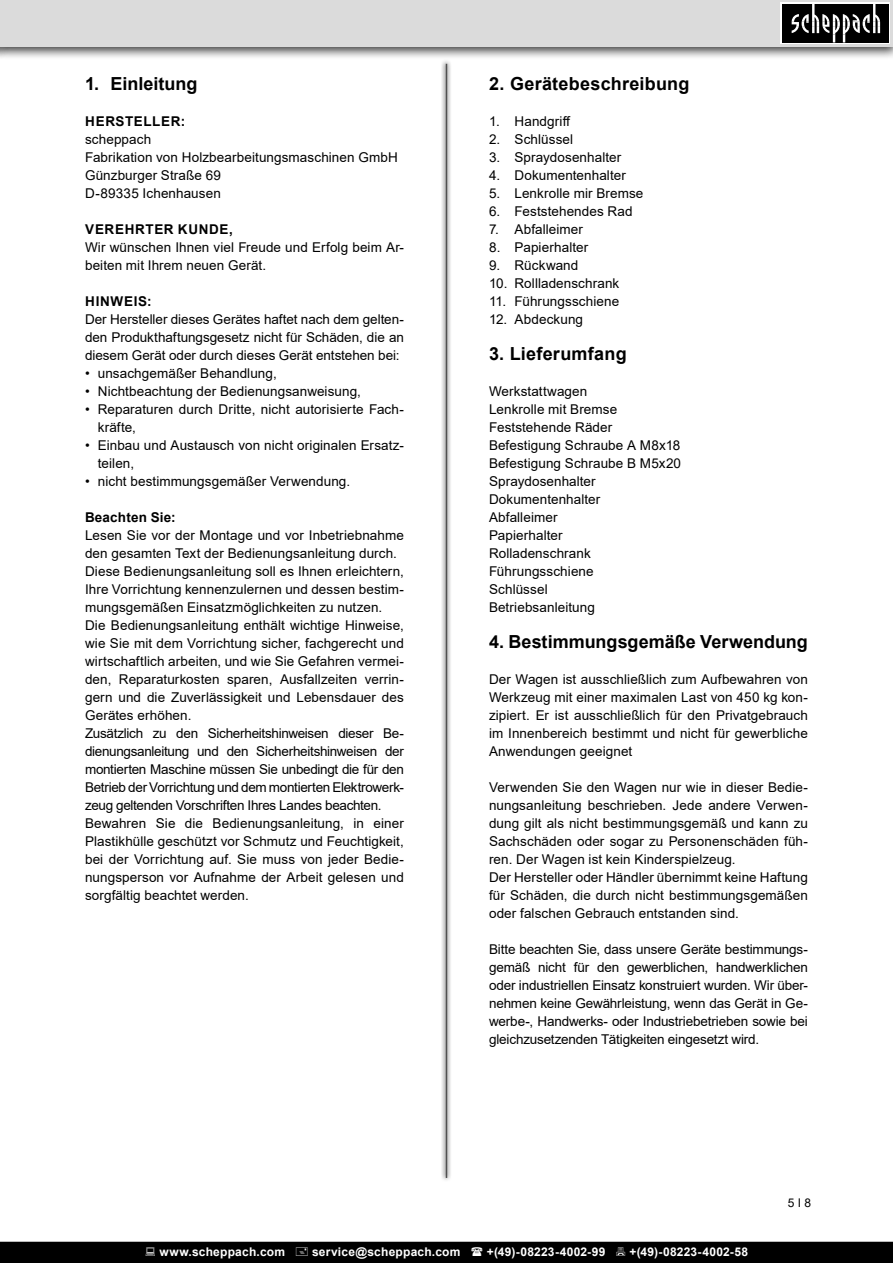
<style>
.page{position:relative;width:893px;height:1263px;background:#fff}
.page>*{position:absolute;margin:0;border:0;box-sizing:border-box;transform-origin:0 0}
.t1{font:700 18px "Arial";letter-spacing:.005em;color:#000}
.Basiseinstellung{font:13.5px/18px "Arial";letter-spacing:.005em;color:#000;text-align:justify}
.Aufz__Zahl{font:13.5px "Arial";letter-spacing:.005em;color:#000}
.Bold{font:700 13.5px "Arial";letter-spacing:.045em;color:#000}
.Bold-2{font:700 13.5px "Arial";letter-spacing:.01em;color:#000}
.Bold-3{font:13.5px "Arial";letter-spacing:.005em;color:#000}
.t2{font:700 12px "Arial";letter-spacing:.02em;color:#fff}
.t3{font:12px "Arial";color:#000}
</style>
<div class="page">
<div style="left:1px;top:1242px;width:891px;height:20px;background:#000"></div>
<div style="left:0;top:1242px;width:893px;height:21px;border:2px solid #000"></div>
<div style="left:0;top:0;width:893px;height:60px;background:#000;opacity:.75"></div>
<div style="left:0;top:0;width:893px;height:46px;background:#dbdbdb"></div>
<div style="left:780px;top:2px;width:110px;height:42px;background:linear-gradient(to right,#040404,#060606)"></div>
<div style="left:782px;top:4px;width:106px;height:38px;background:#000"></div>
<svg style="left:792px;top:4px;width:88px;height:38px"></svg>
<svg style="left:441px;top:59px;width:11px;height:1121px"></svg>
<hr style="left:446px;top:64px;width:1px;height:1114px;background:#505050">
<p class="t1" style="left:85px;top:71px;width:114px">1. Einleitung</p>
<p class="Bold" style="left:85px;top:112px;width:101px">HERSTELLER:</p>
<p class="Bold-3" style="left:85px;top:130px;width:68px">scheppach</p>
<p class="Basiseinstellung" style="left:85px;top:148px;width:314px">Fabrikation von Holzbearbeitungsmaschinen GmbH</p>
<p class="Basiseinstellung" style="left:85px;top:166px;width:137px">Günzburger Straße 69</p>
<p class="Basiseinstellung" style="left:85px;top:184px;width:137px">D-89335 Ichenhausen</p>
<p class="Bold" style="left:85px;top:220px;width:149px">VEREHRTER KUNDE,</p>
<p class="Basiseinstellung" style="left:85px;top:238px;width:320px">Wir wünschen Ihnen viel Freude und Erfolg beim Ar&shy;beiten mit Ihrem neuen Gerät.</p>
<p class="Bold" style="left:85px;top:292px;width:68px">HINWEIS:</p>
<p class="Basiseinstellung" style="left:85px;top:310px;width:320px">Der Hersteller dieses Gerätes haftet nach dem gelten&shy;den Produkthaftungsgesetz nicht für Schäden, die an diesem Gerät oder durch dieses Gerät entstehen bei:</p>
<p class="Basiseinstellung" style="left:85px;top:364px;width:193px">• unsachgemäßer Behandlung,</p>
<p class="Basiseinstellung" style="left:85px;top:382px;width:277px">• Nichtbeachtung der Bedienungsanweisung,</p>
<p class="Basiseinstellung" style="left:98px;top:400px;width:307px;text-indent:-13px">• Reparaturen durch Dritte, nicht autorisierte Fach&shy;kräfte,</p>
<p class="Basiseinstellung" style="left:98px;top:436px;width:307px;text-indent:-13px">• Einbau und Austausch von nicht originalen Ersatz&shy;teilen,</p>
<p class="Basiseinstellung" style="left:85px;top:472px;width:267px">• nicht bestimmungsgemäßer Verwendung.</p>
<p class="Bold-2" style="left:85px;top:508px;width:92px">Beachten Sie:</p>
<p class="Basiseinstellung" style="left:85px;top:526px;width:320px">Lesen Sie vor der Montage und vor Inbetriebnahme den gesamten Text der Bedienungsanleitung durch.</p>
<p class="Basiseinstellung" style="left:85px;top:562px;width:320px">Diese Bedienungsanleitung soll es Ihnen erleichtern, Ihre Vorrichtung kennenzulernen und dessen bestim&shy;mungsgemäßen Einsatzmöglichkeiten zu nutzen.</p>
<p class="Basiseinstellung" style="left:85px;top:616px;width:320px">Die Bedienungsanleitung enthält wichtige Hinweise, wie Sie mit dem Vorrichtung sicher, fachgerecht und wirtschaftlich arbeiten, und wie Sie Gefahren vermei&shy;den, Reparaturkosten sparen, Ausfallzeiten verrin&shy;gern und die Zuverlässigkeit und Lebensdauer des Gerätes erhöhen.</p>
<p class="Basiseinstellung" style="left:85px;top:724px;width:320px">Zusätzlich zu den Sicherheitshinweisen dieser Be&shy;dienungsanleitung und den Sicherheitshinweisen der montierten Maschine müssen Sie unbedingt die für den Betrieb der Vorrichtung und dem montierten Elektrowerk&shy;zeug geltenden Vorschriften Ihres Landes beachten.</p>
<p class="Basiseinstellung" style="left:85px;top:814px;width:320px">Bewahren Sie die Bedienungsanleitung, in einer Plastikhülle geschützt vor Schmutz und Feuchtigkeit, bei der Vorrichtung auf. Sie muss von jeder Bedie&shy;nungsperson vor Aufnahme der Arbeit gelesen und sorgfältig beachtet werden.</p>
<p class="t1" style="left:489px;top:71px;width:202px">2. Gerätebeschreibung</p>
<p class="Basiseinstellung" style="left:489px;top:112px;width:83px">1. Handgriff</p>
<p class="Basiseinstellung" style="left:489px;top:130px;width:86px">2. Schlüssel</p>
<p class="Basiseinstellung" style="left:489px;top:148px;width:134px">3. Spraydosenhalter</p>
<p class="Basiseinstellung" style="left:489px;top:166px;width:138px">4. Dokumentenhalter</p>
<p class="Basiseinstellung" style="left:489px;top:184px;width:156px">5. Lenkrolle mir Bremse</p>
<p class="Basiseinstellung" style="left:489px;top:202px;width:145px">6. Feststehendes Rad</p>
<p class="Basiseinstellung" style="left:489px;top:220px;width:96px">7. Abfalleimer</p>
<p class="Basiseinstellung" style="left:489px;top:238px;width:101px">8. Papierhalter</p>
<p class="Basiseinstellung" style="left:489px;top:256px;width:91px">9. Rückwand</p>
<p class="Basiseinstellung" style="left:489px;top:274px;width:132px">10. Rollladenschrank</p>
<p class="Basiseinstellung" style="left:489px;top:292px;width:132px">11. Führungsschiene</p>
<p class="Basiseinstellung" style="left:489px;top:310px;width:96px">12. Abdeckung</p>
<p class="t1" style="left:489px;top:341px;width:139px">3. Lieferumfang</p>
<p class="Basiseinstellung" style="left:489px;top:382px;width:100px">Werkstattwagen</p>
<p class="Aufz__Zahl" style="left:489px;top:400px;width:130px">Lenkrolle mit Bremse</p>
<p class="Aufz__Zahl" style="left:489px;top:418px;width:125px">Feststehende Räder</p>
<p class="Aufz__Zahl" style="left:489px;top:436px;width:193px">Befestigung Schraube A M8x18</p>
<p class="Aufz__Zahl" style="left:489px;top:454px;width:194px">Befestigung Schraube B M5x20</p>
<p class="Aufz__Zahl" style="left:489px;top:472px;width:108px">Spraydosenhalter</p>
<p class="Aufz__Zahl" style="left:489px;top:490px;width:113px">Dokumentenhalter</p>
<p class="Aufz__Zahl" style="left:489px;top:508px;width:70px">Abfalleimer</p>
<p class="Aufz__Zahl" style="left:489px;top:526px;width:75px">Papierhalter</p>
<p class="Aufz__Zahl" style="left:489px;top:544px;width:103px">Rolladenschrank</p>
<p class="Aufz__Zahl" style="left:489px;top:562px;width:106px">Führungsschiene</p>
<p class="Aufz__Zahl" style="left:489px;top:580px;width:60px">Schlüssel</p>
<p class="Aufz__Zahl" style="left:489px;top:598px;width:107px">Betriebsanleitung</p>
<p class="t1" style="left:489px;top:629px;width:320px">4. Bestimmungsgemäße Verwendung</p>
<p class="Basiseinstellung" style="left:489px;top:670px;width:320px">Der Wagen ist ausschließlich zum Aufbewahren von Werkzeug mit einer maximalen Last von 450 kg kon&shy;zipiert. Er ist ausschließlich für den Privatgebrauch im Innenbereich bestimmt und nicht für gewerbliche Anwendungen geeignet</p>
<p class="Basiseinstellung" style="left:489px;top:778px;width:320px">Verwenden Sie den Wagen nur wie in dieser Bedie&shy;nungsanleitung beschrieben. Jede andere Verwen&shy;dung gilt als nicht bestimmungsgemäß und kann zu Sachschäden oder sogar zu Personenschäden füh&shy;ren. Der Wagen ist kein Kinderspielzeug.</p>
<p class="Basiseinstellung" style="left:489px;top:868px;width:320px">Der Hersteller oder Händler übernimmt keine Haftung für Schäden, die durch nicht bestimmungsgemäßen oder falschen Gebrauch entstanden sind.</p>
<p class="Basiseinstellung" style="left:489px;top:940px;width:320px">Bitte beachten Sie, dass unsere Geräte bestimmungs&shy;gemäß nicht für den gewerblichen, handwerklichen oder industriellen Einsatz konstruiert wurden. Wir über&shy;nehmen keine Gewährleistung, wenn das Gerät in Ge&shy;werbe-, Handwerks- oder Industriebetrieben sowie bei gleichzusetzenden Tätigkeiten eingesetzt wird.</p>
<p class="t3" style="left:788px;top:1194px;width:25px">5 І 8</p>
<p class="t2" style="left:159px;top:1243px;width:127px">www.scheppach.com</p>
<p class="t2" style="left:312px;top:1243px;width:150px">service@scheppach.com</p>
<p class="t2" style="left:487px;top:1243px;width:120px">+(49)-08223-4002-99</p>
<p class="t2" style="left:629px;top:1243px;width:120px">+(49)-08223-4002-58</p>
</div>
